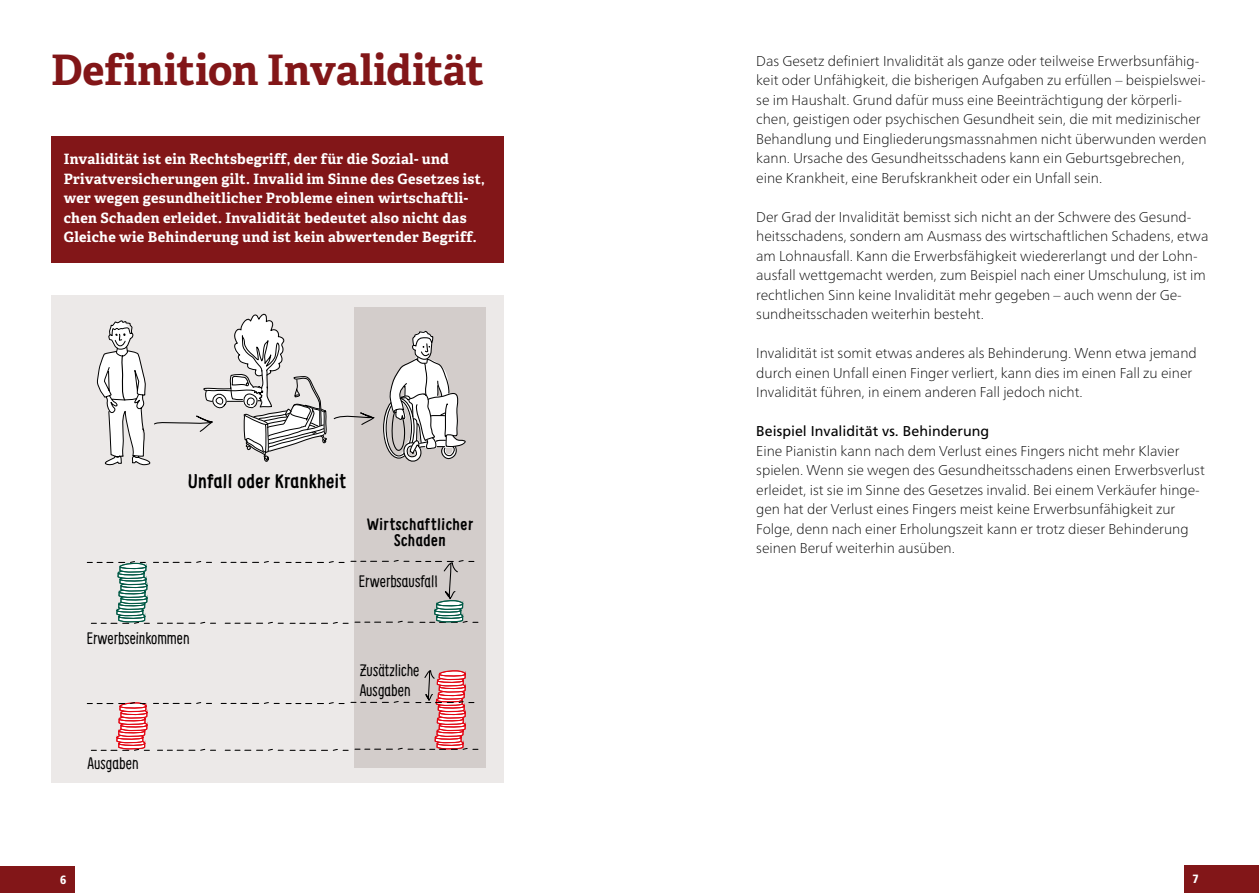
<style>
.page{position:relative;width:1259px;height:893px;background:#fff}
.page>*{position:absolute;margin:0;border:0;box-sizing:border-box;transform-origin:0 0}
.Haupttitel_Adelle_Bo{font:700 42px "Adelle";letter-spacing:-.005em;color:#821618}
.t1{font:700 19.5px "Supernettcn";letter-spacing:.02em;color:#000}
.t2{font:16.5px/19.8px "Supernettcn";color:#000}
.t3{font:700 16.5px/16.5px "Supernettcn";letter-spacing:.03em;color:#000;text-align:center}
.LAUFTEXT{font:100 14.25px/19.5px "Frutiger Neue LT Pro";color:#000}
.Lead{font:700 14.25px/19.5px "Adelle";letter-spacing:.02em;color:#fff}
.BF_Zwischentitel_Fru{font:14.25px "Frutiger";color:#000}
.t4{font:900 condensed 12px "Frutiger";color:#fff}
</style>
<div class="page">
<div style="left:0;top:866px;width:74px;height:27px;background:#821618"></div>
<div style="left:1184px;top:865px;width:75px;height:28px;background:#821618"></div>
<div style="left:51px;top:137px;width:452px;height:126px;background:#821618"></div>
<div style="left:51px;top:295px;width:452px;height:488px;background:#ece9e8"></div>
<div style="left:354px;top:307px;width:132px;height:461px;background:#d3cdcb"></div>
<svg style="left:87px;top:670px;width:391px;height:81px"></svg>
<svg style="left:87px;top:314px;width:391px;height:310px"></svg>
<h1 class="Haupttitel_Adelle_Bo" style="left:51px;top:44px;width:434px">Definition Invalidität</h1>
<p class="Lead" style="left:64px;top:150px;width:422px">Invalidität ist ein Rechtsbegriff, der für die Sozial- und Privatversicherungen gilt. Invalid im Sinne des Gesetzes ist, wer wegen gesundheitlicher Probleme einen wirtschaftli&shy;chen Schaden erleidet. Invalidität bedeutet also nicht das Gleiche wie Behinderung und ist kein abwertender Begriff.</p>
<h2 class="t1" style="left:188px;top:468px;width:160px">Unfall oder Krankheit</h2>
<p class="t3" style="left:367px;top:515px;width:108px">Wirtschaftlicher<br>Schaden</p>
<p class="t2" style="left:359px;top:571px;width:80px">Erwerbsausfall</p>
<p class="t2" style="left:87px;top:628px;width:104px">Erwerbseinkommen</p>
<p class="t2" style="left:360px;top:660px;width:61px">Zusätzliche<br>Ausgaben</p>
<p class="t2" style="left:88px;top:753px;width:52px">Ausgaben</p>
<p class="LAUFTEXT" style="left:756px;top:51px;width:452px">Das Gesetz definiert Invalidität als ganze oder teilweise Erwerbsunfähig&shy;keit oder Unfähigkeit, die bisherigen Aufgaben zu erfüllen – beispielswei&shy;se im Haushalt. Grund dafür muss eine Beeinträchtigung der körperli&shy;chen, geistigen oder psychischen Gesundheit sein, die mit medizinischer Behandlung und Eingliederungsmassnahmen nicht überwunden werden kann. Ursache des Gesundheitsschadens kann ein Geburtsgebrechen, eine Krankheit, eine Berufskrankheit oder ein Unfall sein.</p>
<p class="LAUFTEXT" style="left:756px;top:207px;width:454px">Der Grad der Invalidität bemisst sich nicht an der Schwere des Gesund&shy;heitsschadens, sondern am Ausmass des wirtschaftlichen Schadens, etwa am Lohnausfall. Kann die Erwerbsfähigkeit wiedererlangt und der Lohn&shy;ausfall wettgemacht werden, zum Beispiel nach einer Umschulung, ist im rechtlichen Sinn keine Invalidität mehr gegeben – auch wenn der Ge&shy;sundheitsschaden weiterhin besteht.</p>
<p class="LAUFTEXT" style="left:756px;top:344px;width:442px">Invalidität ist somit etwas anderes als Behinderung. Wenn etwa jemand durch einen Unfall einen Finger verliert, kann dies im einen Fall zu einer<br>Invalidität führen, in einem anderen Fall jedoch nicht.</p>
<h2 class="BF_Zwischentitel_Fru" style="left:756px;top:423px;width:234px">Beispiel Invalidität vs. Behinderung</h2>
<p class="LAUFTEXT" style="left:756px;top:441px;width:450px">Eine Pianistin kann nach dem Verlust eines Fingers nicht mehr Klavier spielen. Wenn sie wegen des Gesundheitsschadens einen Erwerbsverlust erleidet, ist sie im Sinne des Gesetzes invalid. Bei einem Verkäufer hinge&shy;gen hat der Verlust eines Fingers meist keine Erwerbsunfähigkeit zur Folge, denn nach einer Erholungszeit kann er trotz dieser Behinderung seinen Beruf weiterhin ausüben.</p>
<p class="t4" style="left:60px;top:872px;width:8px">6</p>
<p class="t4" style="left:1192px;top:871px;width:8px">7</p>
</div>
